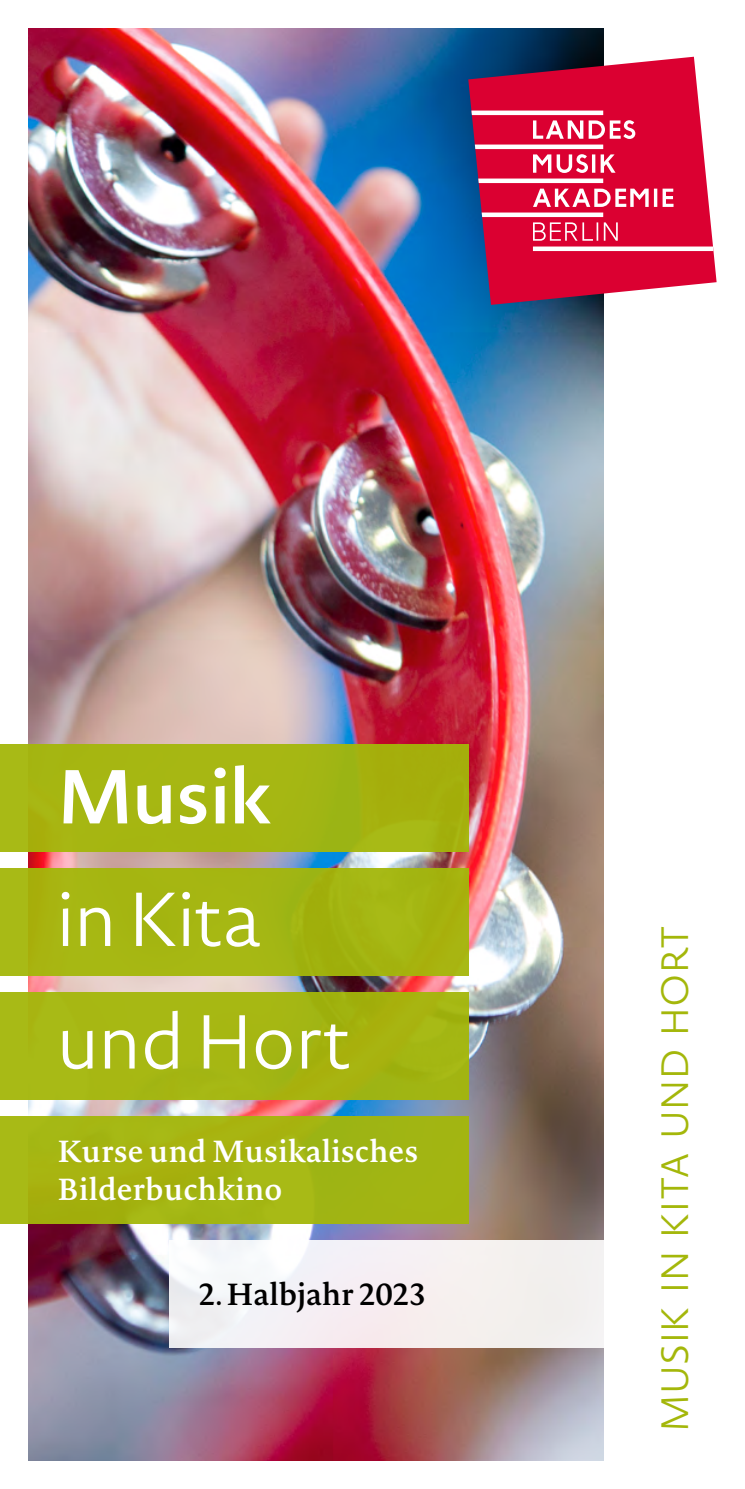
<style>
.page{position:relative;width:745px;height:1489px;background:#fff}
.page>*{position:absolute;margin:0;border:0;box-sizing:border-box;transform-origin:0 0}
.t1{font:300 75px "Novel Sans Pro";color:#fff}
.t2{font:600 75px "Novel Sans Pro";color:#fff}
.überschrift_klein{font:300 37.5px "Novel Sans Pro";letter-spacing:.01em;color:#a4b70a}
.kasten_überschrift{font:600 30px "Novel Pro";color:#fff}
.kasten_überschrift-2{font:600 30px "Novel Pro";color:#000}
</style>
<div class="page">
<img style="left:28px;top:28px;width:574px;height:1432px">
<div style="left:169px;top:1239px;width:575px;height:107px;background:linear-gradient(to right,#f1eef2,#fcfbf9)"></div>
<svg style="left:468px;top:57px;width:248px;height:248px;background:#b92b56"></svg>
<svg style="left:471px;top:111px;width:242px;height:140px"></svg>
<div style="left:0;top:744px;width:468px;height:107px;background:#a6b612"></div>
<div style="left:0;top:868px;width:468px;height:107px;background:#a6b612"></div>
<div style="left:0;top:992px;width:468px;height:107px;background:#a7b713"></div>
<div style="left:0;top:1115px;width:468px;height:108px;background:#a4b513"></div>
<p class="t2" style="left:57px;top:741px;width:217px">Musik</p>
<p class="t1" style="left:57px;top:866px;width:206px">in Kita</p>
<p class="t1" style="left:57px;top:988px;width:296px">und Hort</p>
<p class="kasten_überschrift" style="left:57px;top:1128px;width:363px">Kurse und Musikalisches</p>
<p class="kasten_überschrift" style="left:57px;top:1166px;width:227px">Bilderbuchkino</p>
<p class="kasten_überschrift-2" style="left:198px;top:1271px;width:229px">2. Halbjahr 2023</p>
<p class="überschrift_klein" style="left:647px;top:1431px;width:508px;rotate:-90deg">MUSIK IN KITA UND HORT</p>
</div>
